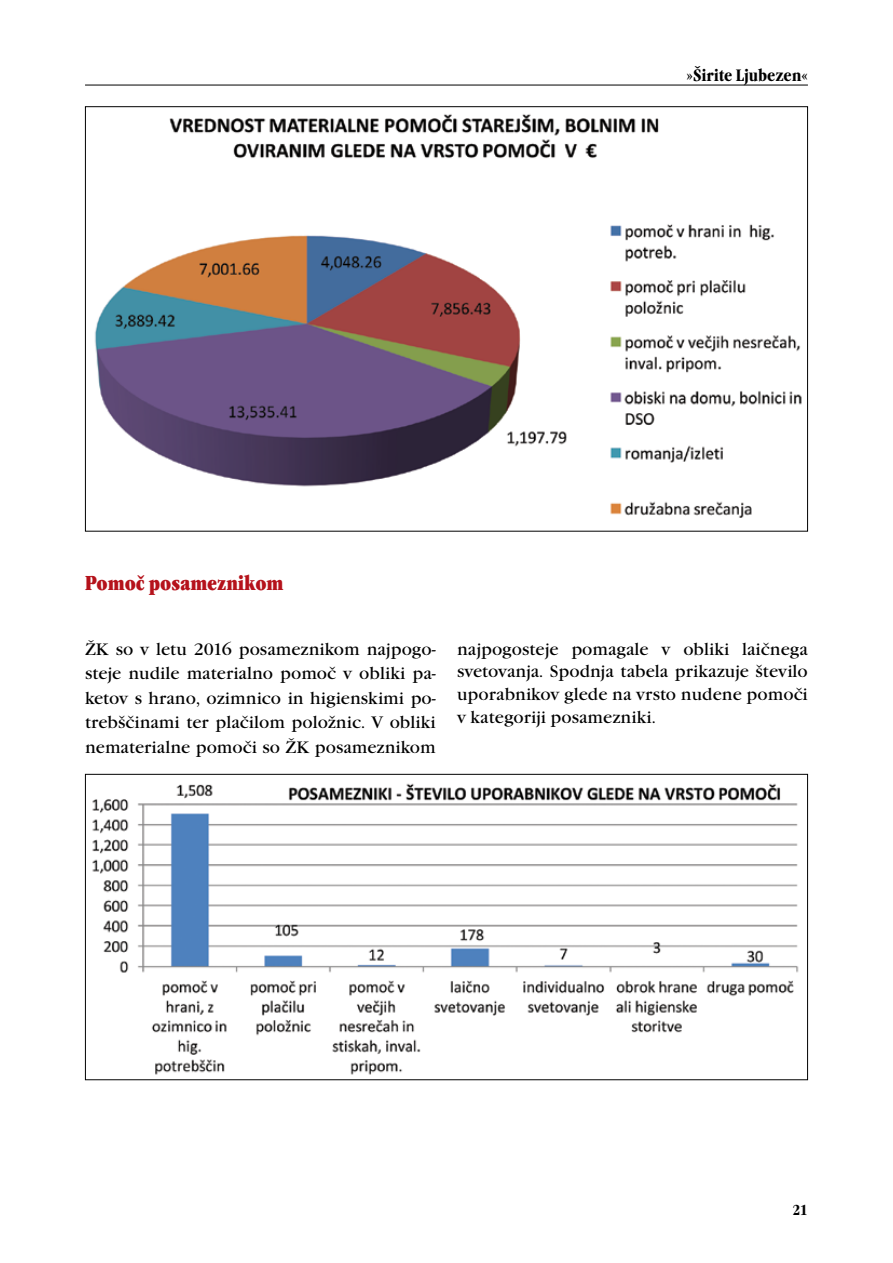
<style>
.page{position:relative;width:893px;height:1263px;background:#fff}
.page>*{position:absolute;margin:0;border:0;box-sizing:border-box;transform-origin:0 0}
.t1{font:21px "Garamond Itc TOT Ultr Cond";color:#b5121b}
.t2{font:17.25px/24.6px "Garamond Itc TOT";color:#000;text-align:justify}
.t3{font:700 condensed 17.25px "Garamond Itc TOT";color:#000}
.t4{font:700 condensed 15px "Garamond Itc TOT";color:#000}
</style>
<div class="page">
<hr style="left:85px;top:85px;width:723px;height:1px;background:#000">
<img style="left:94px;top:114px;width:708px;height:404px">
<img style="left:92px;top:783px;width:707px;height:292px">
<p class="t1" style="left:85px;top:570px;width:200px">Pomoč posameznikom</p>
<p class="t3" style="left:687px;top:65px;width:123px">»Širite Ljubezen«</p>
<p class="t2" style="left:85px;top:637px;width:352px">ŽK so v letu 2016 posameznikom najpogo&shy;steje nudile materialno pomoč v obliki pa&shy;ketov s hrano, ozimnico in higienskimi po&shy;trebščinami ter plačilom položnic. V obliki nematerialne pomoči so ŽK posameznikom</p>
<p class="t2" style="left:457px;top:637px;width:352px;line-height:23px">najpogosteje pomagale v obliki laičnega svetovanja. Spodnja tabela prikazuje število uporabnikov glede na vrsto nudene pomoči v kategoriji posamezniki.</p>
<p class="t4" style="left:792px;top:1202px;width:17px">21</p>
</div>
